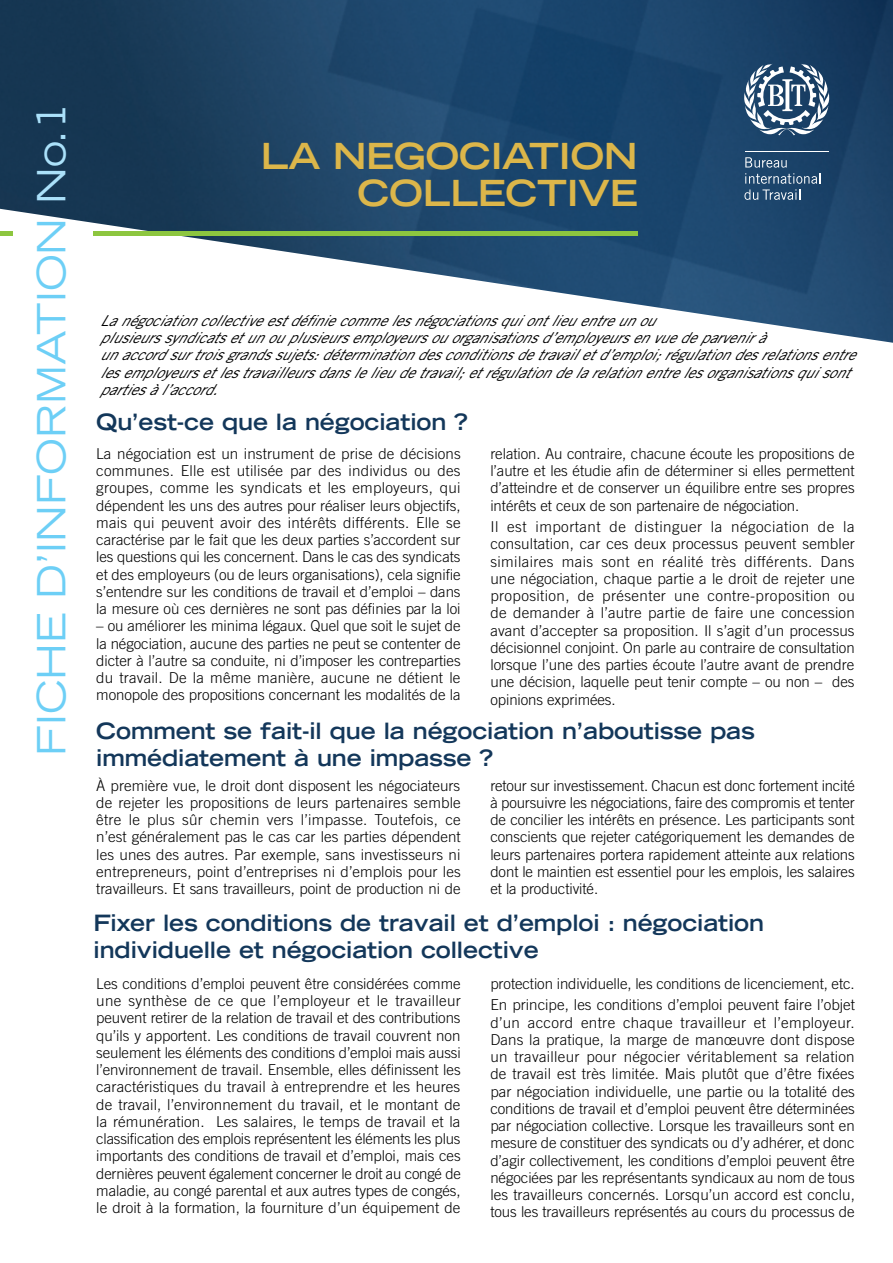
<style>
.page{position:relative;width:893px;height:1263px;background:#fff}
.page>*{position:absolute;margin:0;border:0;box-sizing:border-box;transform-origin:0 0}
.t1{font:expanded 39px "Trade Gothic LT Std";color:#6dcff6}
.t2{font:700 expanded 36px/37px "Trade Gothic LT Std";letter-spacing:-.01em;color:#dcb64a;text-align:right}
.t3{font:700 expanded 22.5px/27px "Trade Gothic LT Std";letter-spacing:-.005em;color:#13375a}
.t4{font:300 15px/17.2px "Trade Gothic LT Std";letter-spacing:-.005em;color:#000;text-align:justify}
.t5{font:italic 15px/17.2px "Trade Gothic LT Std";color:#000}
.s1{color:#abe1fa}
</style>
<div class="page">
<img style="left:0;top:0;width:893px;height:343px">
<hr style="left:745px;top:151px;width:83px;height:1px;background:#fff">
<svg style="left:744px;top:157px;width:76px;height:43px;background:#3c5e7f"></svg>
<svg style="left:744px;top:64px;width:85px;height:71px"></svg>
<hr style="left:94px;top:231px;width:544px;height:4px;background:#8dc63f">
<div style="left:0;top:231px;width:13px;height:5px;background:#8dc63f"></div>
<h1 class="t1" style="left:26px;top:756px;width:656px;rotate:-90deg">FICHE D’INFORMATION <span class="s1">No.1</span></h1>
<h2 class="t2" style="left:261px;top:137px;width:378px">LA NEGOCIATION<br>COLLECTIVE</h2>
<p class="t5" style="left:100px;top:312px;width:763px">Lanégociationcollectiveestdéfiniecommelesnégociationsquiontlieuentreunou plusieurssyndicatsetunouplusieursemployeursouorganisationsd’employeursenvuedeparvenirà unaccordsurtroisgrandssujets:déterminationdesconditionsdetravailetd’emploi;régulationdesrelationsentre lesemployeursetlestravailleursdanslelieudetravail;etrégulationdelarelationentrelesorganisationsquisont partiesàl’accord.</p>
<h3 class="t3" style="left:96px;top:408px;width:373px">Qu’est-ce que la négociation ?</h3>
<p class="t4" style="left:96px;top:445px;width:366px">La négociation est un instrument de prise de décisions communes. Elle est utilisée par des individus ou des groupes, comme les syndicats et les employeurs, qui dépendent les uns des autres pour réaliser leurs objectifs, mais qui peuvent avoir des intérêts différents. Elle se caractérise par le fait que les deux parties s’accordent sur les questions qui les concernent. Dans le cas des syndicats et des employeurs (ou de leurs organisations), cela signifie s’entendre sur les conditions de travail et d’emploi – dans la mesure où ces dernières ne sont pas définies par la loi</p>
<p class="t4" style="left:96px;top:617px;width:366px">– ou améliorer les minima légaux. Quel que soit le sujet de la négociation, aucune des parties ne peut se contenter de dicter à l’autre sa conduite, ni d’imposer les contreparties du travail. De la même manière, aucune ne détient le monopole des propositions concernant les modalités de la</p>
<p class="t4" style="left:490px;top:445px;width:366px">relation. Au contraire, chacune écoute les propositions de l’autre et les étudie afin de déterminer si elles permettent d’atteindre et de conserver un équilibre entre ses propres intérêts et ceux de son partenaire de négociation.</p>
<p class="t4" style="left:490px;top:518px;width:366px">Il est important de distinguer la négociation de la consultation, car ces deux processus peuvent sembler similaires mais sont en réalité très différents. Dans une négociation, chaque partie a le droit de rejeter une proposition, de présenter une contre-proposition ou de demander à l’autre partie de faire une concession avant d’accepter sa proposition. Il s’agit d’un processus décisionnel conjoint. On parle au contraire de consultation lorsque l’une des parties écoute l’autre avant de prendre une décision, laquelle peut tenir compte – ou non – des opinions exprimées.</p>
<h3 class="t3" style="left:96px;top:717px;width:660px">Comment se fait-il que la négociation n’aboutisse pas immédiatement à une impasse ?</h3>
<p class="t4" style="left:96px;top:776px;width:366px">À première vue, le droit dont disposent les négociateurs de rejeter les propositions de leurs partenaires semble être le plus sûr chemin vers l’impasse. Toutefois, ce n’est généralement pas le cas car les parties dépendent les unes des autres. Par exemple, sans investisseurs ni entrepreneurs, point d’entreprises ni d’emplois pour les travailleurs. Et sans travailleurs, point de production ni de</p>
<p class="t4" style="left:490px;top:776px;width:366px">retour sur investissement. Chacun est donc fortement incité à poursuivre les négociations, faire des compromis et tenter de concilier les intérêts en présence. Les participants sont conscients que rejeter catégoriquement les demandes de leurs partenaires portera rapidement atteinte aux relations dont le maintien est essentiel pour les emplois, les salaires et la productivité.</p>
<h3 class="t3" style="left:94px;top:909px;width:672px">Fixer les conditions de travail et d’emploi : négociation individuelle et négociation collective</h3>
<p class="t4" style="left:96px;top:975px;width:366px">Les conditions d’emploi peuvent être considérées comme une synthèse de ce que l’employeur et le travailleur peuvent retirer de la relation de travail et des contributions qu’ils y apportent. Les conditions de travail couvrent non seulement les éléments des conditions d’emploi mais aussi l’environnement de travail. Ensemble, elles définissent les caractéristiques du travail à entreprendre et les heures de travail, l’environnement du travail, et le montant de la rémunération. Les salaires, le temps de travail et la classification des emplois représentent les éléments les plus importants des conditions de travail et d’emploi, mais ces dernières peuvent également concerner le droit au congé de maladie, au congé parental et aux autres types de congés, le droit à la formation, la fourniture d’un équipement de</p>
<p class="t4" style="left:490px;top:973px;width:366px;line-height:21.5px">protection individuelle, les conditions de licenciement, etc.<br>En principe, les conditions d’emploi peuvent faire l’objet</p>
<p class="t4" style="left:490px;top:1013px;width:366px">d’un accord entre chaque travailleur et l’employeur.<br>Dans la pratique, la marge de manœuvre dont dispose un travailleur pour négocier véritablement sa relation de travail est très limitée. Mais plutôt que d’être fixées par négociation individuelle, une partie ou la totalité des conditions de travail et d’emploi peuvent être déterminées par négociation collective. Lorsque les travailleurs sont en mesure de constituer des syndicats ou d’y adhérer, et donc d’agir collectivement, les conditions d’emploi peuvent être négociées par les représentants syndicaux au nom de tous les travailleurs concernés. Lorsqu’un accord est conclu, tous les travailleurs représentés au cours du processus de</p>
</div>
